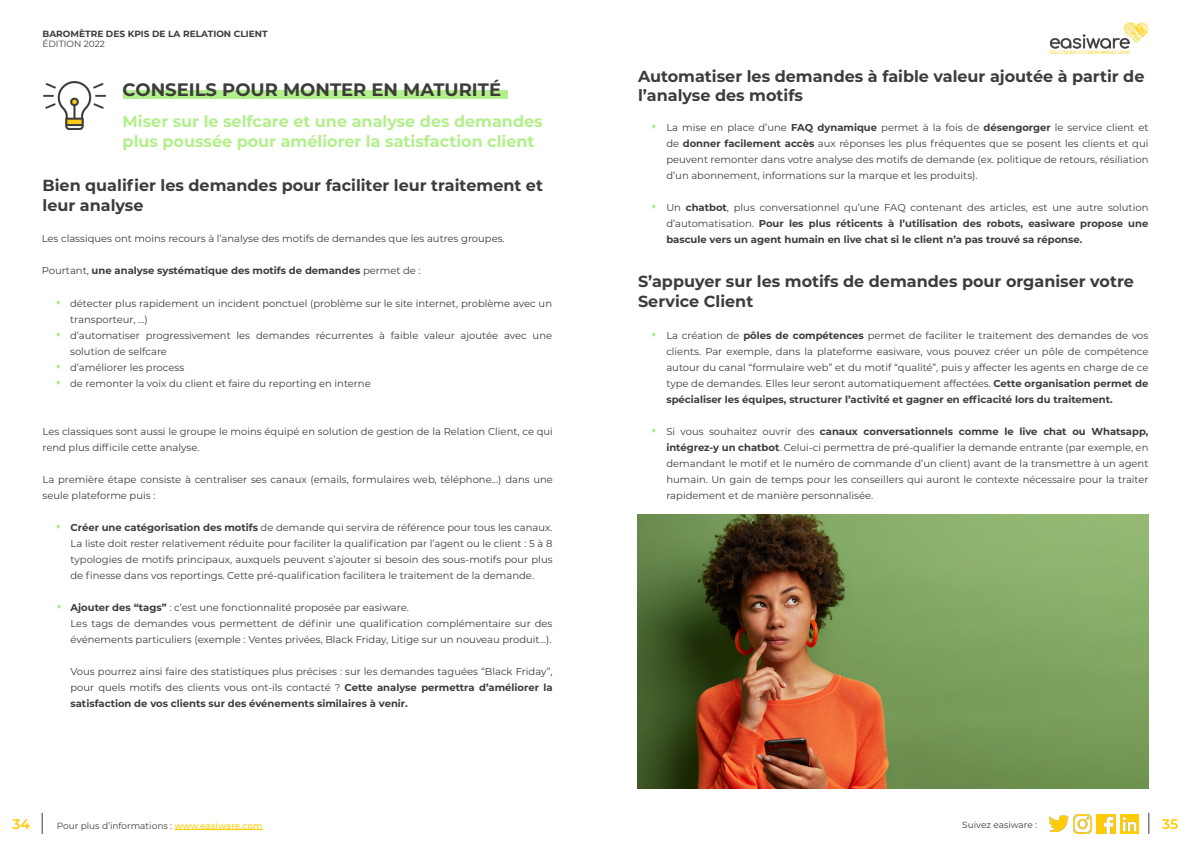
<style>
.page{position:relative;width:1191px;height:842px;background:#fff}
.page>*{position:absolute;margin:0;border:0;box-sizing:border-box;transform-origin:0 0}
.t1{font:700 18px "Montserrat";color:#3c3c3b}
.t2{font:700 16px/19.2px "Montserrat";color:#3c3c3b}
.t3{font:700 16px/19.2px "Montserrat";color:#b3ef8c}
.t4{font:600 14px "Montserrat";color:#fecb04}
.t5{font:10px/16px "Montserrat";color:#3c3c3b;text-align:justify}
.t6{font:700 10px/16px "Montserrat";color:#3c3c3b;text-align:justify}
.t7{font:9px "Montserrat";color:#3d3c3b}
.t8{font:700 9px "Montserrat";color:#3d3c3b}
.s1{font-weight:400}
.s2{font-weight:700}
.s3{font-weight:500;color:#fc0}
</style>
<div class="page">
<svg style="left:42px;top:813px;width:1px;height:21px"></svg>
<svg style="left:1148px;top:813px;width:1px;height:21px"></svg>
<hr style="left:174px;top:829px;width:89px;height:1px;background:#fc0">
<svg style="left:1049px;top:22px;width:100px;height:32px"></svg>
<img style="left:1073px;top:815px;width:18px;height:18px">
<img style="left:1049px;top:816px;width:19px;height:16px">
<img style="left:1096px;top:815px;width:19px;height:18px">
<img style="left:1120px;top:815px;width:18px;height:18px">
<div style="left:123px;top:90px;width:384px;height:9px;background:#b3ef8c"></div>
<svg style="left:56px;top:301px;width:4px;height:3px"></svg>
<svg style="left:56px;top:333px;width:4px;height:3px"></svg>
<svg style="left:56px;top:365px;width:4px;height:3px"></svg>
<svg style="left:56px;top:381px;width:4px;height:3px"></svg>
<svg style="left:56px;top:525px;width:4px;height:3px"></svg>
<svg style="left:57px;top:605px;width:4px;height:3px"></svg>
<img style="left:43px;top:81px;width:62px;height:48px">
<img style="left:637px;top:515px;width:511px;height:273px">
<p class="t8" style="left:43px;top:27px;width:227px">BAROMÈTRE DES KPIS DE LA RELATION CLIENT</p>
<p class="t7" style="left:43px;top:38px;width:64px">ÉDITION 2022</p>
<h1 class="t1" style="left:123px;top:77px;width:380px">CONSEILS POUR MONTER EN MATURITÉ</h1>
<h2 class="t3" style="left:123px;top:111px;width:422px">Miser sur le selfcare et une analyse des demandes plus poussée pour améliorer la satisfaction client</h2>
<h2 class="t2" style="left:43px;top:175px;width:502px">Bien qualifier les demandes pour faciliter leur traitement et leur analyse</h2>
<p class="t5" style="left:42px;top:230px;width:464px">Les classiques ont moins recours à l’analyse des motifs de demandes que les autres groupes.</p>
<p class="t6" style="left:42px;top:262px;width:380px"><span class="s1">Pourtant,</span> une analyse systématique des motifs de demandes <span class="s1">permet de :</span></p>
<p class="t5" style="left:70px;top:295px;width:483px;text-align:left">détecter plus rapidement un incident ponctuel (problème sur le site internet, problème avec un transporteur, …)<br>d’automatiser progressivement les demandes récurrentes à faible valeur ajoutée avec une solution de selfcare<br>d’améliorer les process<br>de remonter la voix du client et faire du reporting en interne</p>
<p class="t5" style="left:43px;top:423px;width:512px">Les classiques sont aussi le groupe le moins équipé en solution de gestion de la Relation Client, ce qui rend plus difficile cette analyse.</p>
<p class="t5" style="left:43px;top:471px;width:512px">La première étape consiste à centraliser ses canaux (emails, formulaires web, téléphone…) dans une seule plateforme puis :</p>
<p class="t5" style="left:70px;top:519px;width:483px"><span class="s2">Créer une catégorisation des motifs</span> de demande qui servira de référence pour tous les canaux.<br>La liste doit rester relativement réduite pour faciliter la qualification par l’agent ou le client : 5 à 8 typologies de motifs principaux, auxquels peuvent s’ajouter si besoin des sous-motifs pour plus de finesse dans vos reportings. Cette pré-qualification facilitera le traitement de la demande.</p>
<p class="t5" style="left:70px;top:599px;width:483px;text-align:left"><span class="s2">Ajouter des “tags”</span> : c’est une fonctionnalité proposée par easiware.<br>Les tags de demandes vous permettent de définir une qualification complémentaire sur des événements particuliers (exemple : Ventes privées, Black Friday, Litige sur un nouveau produit…).</p>
<p class="t5" style="left:70px;top:663px;width:483px">Vous pourrez ainsi faire des statistiques plus précises : sur les demandes taguées “Black Friday”, pour quels motifs des clients vous ont-ils contacté ? <span class="s2">Cette analyse permettra d’améliorer la satisfaction de vos clients sur des événements similaires à venir.</span></p>
<h2 class="t2" style="left:638px;top:66px;width:508px">Automatiser les demandes à faible valeur ajoutée à partir de l’analyse des motifs</h2>
<p class="t5" style="left:666px;top:119px;width:483px">La mise en place d’une <span class="s2">FAQ dynamique</span> permet à la fois de <span class="s2">désengorger</span> le service client et de <span class="s2">donner facilement accès</span> aux réponses les plus fréquentes que se posent les clients et qui peuvent remonter dans votre analyse des motifs de demande (ex. politique de retours, résiliation d’un abonnement, informations sur la marque et les produits).</p>
<p class="t6" style="left:666px;top:199px;width:483px"><span class="s1">Un</span> chatbot<span class="s1">, plus conversationnel qu’une FAQ contenant des articles, est une autre solution d’automatisation.</span> Pour les plus réticents à l’utilisation des robots, easiware propose une bascule vers un agent humain en live chat si le client n’a pas trouvé sa réponse.</p>
<h2 class="t2" style="left:638px;top:271px;width:497px">S’appuyer sur les motifs de demandes pour organiser votre<br>Service Client</h2>
<p class="t5" style="left:666px;top:327px;width:483px">La création de <span class="s2">pôles de compétences</span> permet de faciliter le traitement des demandes de vos clients. Par exemple, dans la plateforme easiware, vous pouvez créer un pôle de compétence autour du canal “formulaire web” et du motif “qualité”, puis y affecter les agents en charge de ce type de demandes. Elles leur seront automatiquement affectées. <span class="s2">Cette organisation permet de spécialiser les équipes, structurer l’activité et gagner en efficacité lors du traitement.</span></p>
<p class="t5" style="left:666px;top:423px;width:483px">Si vous souhaitez ouvrir des <span class="s2">canaux conversationnels comme le live chat ou Whatsapp, intégrez-y un chatbot</span>. Celui-ci permettra de pré-qualifier la demande entrante (par exemple, en demandant le motif et le numéro de commande d’un client) avant de la transmettre à un agent humain. Un gain de temps pour les conseillers qui auront le contexte nécessaire pour la traiter rapidement et de manière personnalisée.</p>
<h3 class="t4" style="left:12px;top:814px;width:19px">34</h3>
<p class="t7" style="left:57px;top:819px;width:207px">Pour plus d’informations : <span class="s3">www.easiware.com</span></p>
<p class="t7" style="left:962px;top:818px;width:76px">Suivez easiware :</p>
<h3 class="t4" style="left:1162px;top:814px;width:18px">35</h3>
</div>
